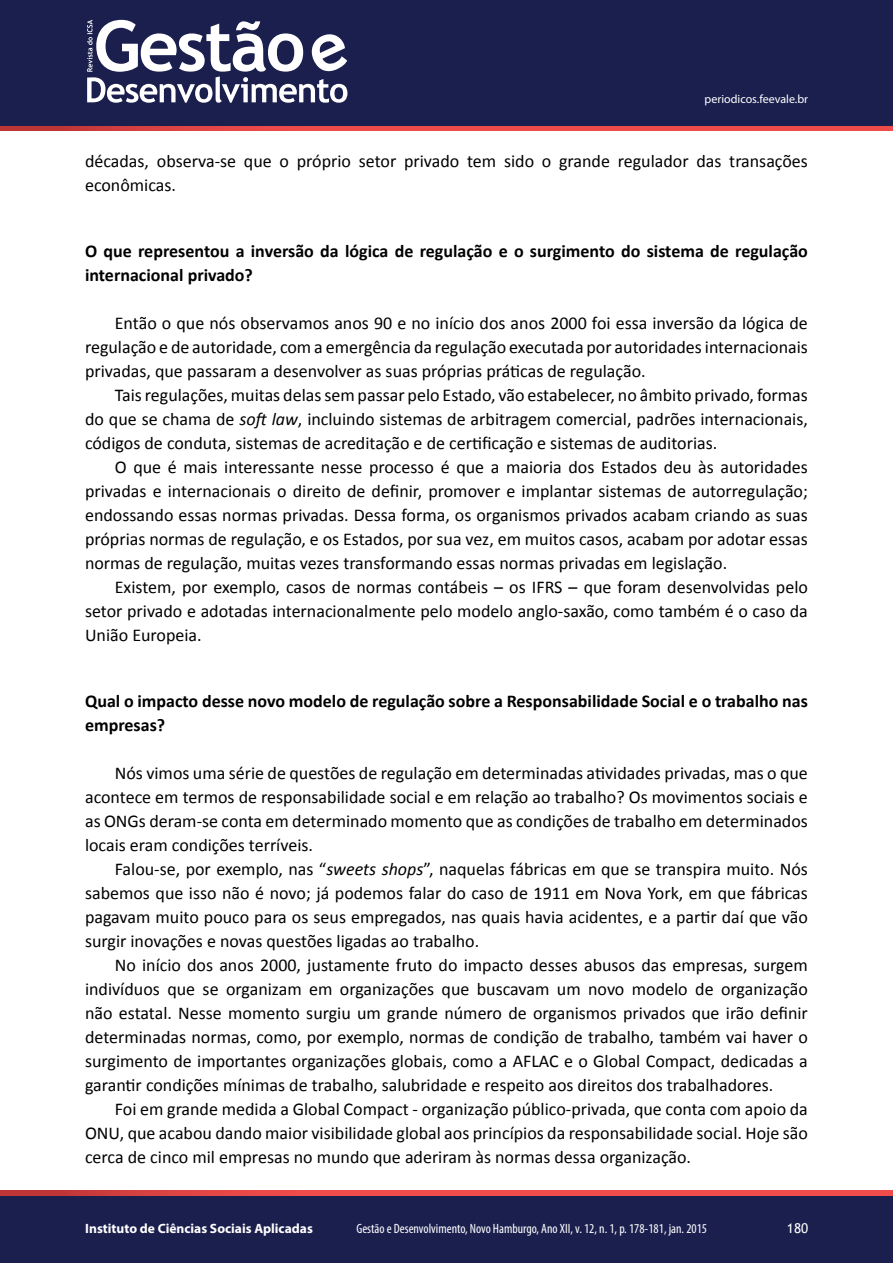
<style>
.page{position:relative;width:893px;height:1263px;background:#fff}
.page>*{position:absolute;margin:0;border:0;box-sizing:border-box;transform-origin:0 0}
.t1{font:18px/24px "Calibri";color:#000;text-align:justify}
.t2{font:700 18px/24px "Calibri";color:#000}
.t3{font:condensed 13.5px "Myriad Pro";color:#fff}
.t4{font:700 13.5px "Myriad Pro";color:#fff}
.t5{font:13.5px "Trebuchet MS";color:#fff}
.t6{font:12px "Myriad Pro";color:#fff}
.s1{font-style:italic}
</style>
<div class="page">
<div style="left:0;top:0;width:893px;height:126px;background:#1b1f4e"></div>
<svg style="left:87px;top:20px;width:260px;height:83px"></svg>
<div style="left:0;top:1193px;width:893px;height:70px;background:#1b1f4e"></div>
<svg style="left:0;top:1190px;width:893px;height:5px;background:#e74747"></svg>
<svg style="left:0;top:126px;width:893px;height:5px;background:#e64747"></svg>
<p class="t6" style="left:705px;top:91px;width:105px">periodicos.feevale.br</p>
<p class="t1" style="left:85px;top:149px;width:724px">décadas, observa-se que o próprio setor privado tem sido o grande regulador das transações econômicas.</p>
<p class="t2" style="left:85px;top:239px;width:724px">O que representou a inversão da lógica de regulação e o surgimento do sistema de regulação internacional privado?</p>
<p class="t1" style="left:85px;top:311px;width:724px;text-indent:30px">Então o que nós observamos anos 90 e no início dos anos 2000 foi essa inversão da lógica de regulação e de autoridade, com a emergência da regulação executada por autoridades internacionais privadas, que passaram a desenvolver as suas próprias práticas de regulação.</p>
<p class="t1" style="left:85px;top:383px;width:724px;text-indent:30px">Tais regulações, muitas delas sem passar pelo Estado, vão estabelecer, no âmbito privado, formas do que se chama de <span class="s1">soft law</span>, incluindo sistemas de arbitragem comercial, padrões internacionais, códigos de conduta, sistemas de acreditação e de certificação e sistemas de auditorias.</p>
<p class="t1" style="left:85px;top:455px;width:724px;text-indent:30px">O que é mais interessante nesse processo é que a maioria dos Estados deu às autoridades privadas e internacionais o direito de definir, promover e implantar sistemas de autorregulação; endossando essas normas privadas. Dessa forma, os organismos privados acabam criando as suas próprias normas de regulação, e os Estados, por sua vez, em muitos casos, acabam por adotar essas normas de regulação, muitas vezes transformando essas normas privadas em legislação.</p>
<p class="t1" style="left:85px;top:575px;width:724px;text-indent:30px">Existem, por exemplo, casos de normas contábeis – os IFRS – que foram desenvolvidas pelo setor privado e adotadas internacionalmente pelo modelo anglo-saxão, como também é o caso da União Europeia.</p>
<p class="t2" style="left:85px;top:689px;width:724px">Qual o impacto desse novo modelo de regulação sobre a Responsabilidade Social e o trabalho nas empresas?</p>
<p class="t1" style="left:85px;top:761px;width:724px;text-indent:30px">Nós vimos uma série de questões de regulação em determinadas atividades privadas, mas o que acontece em termos de responsabilidade social e em relação ao trabalho? Os movimentos sociais e as ONGs deram-se conta em determinado momento que as condições de trabalho em determinados locais eram condições terríveis.</p>
<p class="t1" style="left:85px;top:857px;width:724px;text-indent:30px">Falou-se, por exemplo, nas “<span class="s1">sweets shops</span>”, naquelas fábricas em que se transpira muito. Nós sabemos que isso não é novo; já podemos falar do caso de 1911 em Nova York, em que fábricas pagavam muito pouco para os seus empregados, nas quais havia acidentes, e a partir daí que vão surgir inovações e novas questões ligadas ao trabalho.</p>
<p class="t1" style="left:85px;top:953px;width:724px;text-indent:30px">No início dos anos 2000, justamente fruto do impacto desses abusos das empresas, surgem indivíduos que se organizam em organizações que buscavam um novo modelo de organização não estatal. Nesse momento surgiu um grande número de organismos privados que irão definir determinadas normas, como, por exemplo, normas de condição de trabalho, também vai haver o surgimento de importantes organizações globais, como a AFLAC e o Global Compact, dedicadas a garantir condições mínimas de trabalho, salubridade e respeito aos direitos dos trabalhadores.</p>
<p class="t1" style="left:85px;top:1097px;width:724px;text-indent:30px">Foi em grande medida a Global Compact - organização público-privada, que conta com apoio da ONU, que acabou dando maior visibilidade global aos princípios da responsabilidade social. Hoje são cerca de cinco mil empresas no mundo que aderiram às normas dessa organização.</p>
<p class="t4" style="left:85px;top:1220px;width:229px">Instituto de Ciências Sociais Aplicadas</p>
<p class="t3" style="left:356px;top:1220px;width:352px">Gestão e Desenvolvimento, Novo Hamburgo, Ano XII, v. 12, n. 1, p. 178-181, jan. 2015</p>
<p class="t5" style="left:787px;top:1220px;width:23px">180</p>
</div>
